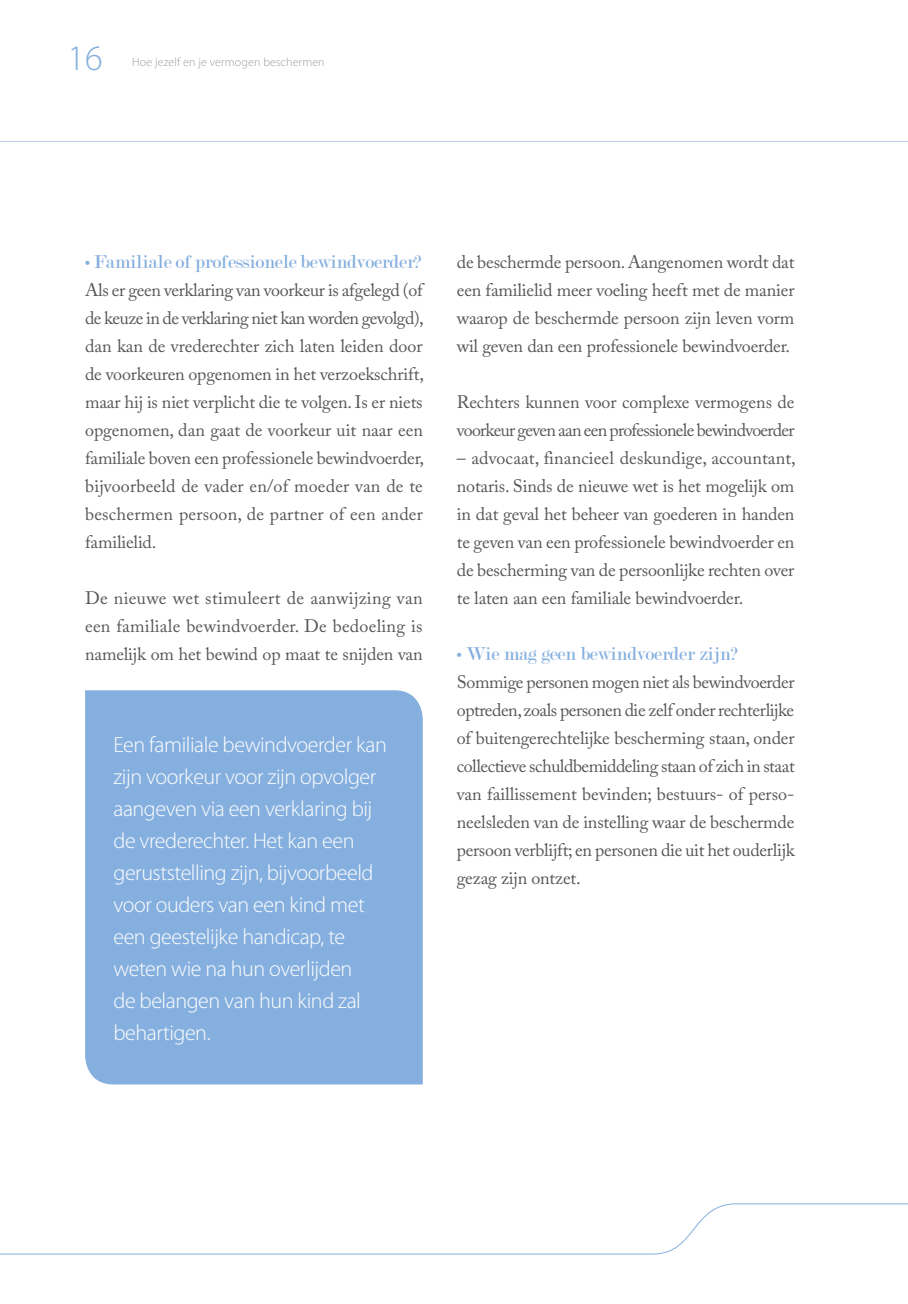
<style>
.page{position:relative;width:908px;height:1304px;background:#fff}
.page>*{position:absolute;margin:0;border:0;box-sizing:border-box;transform-origin:0 0}
.t1{font:300 36px "Myriad Pro";color:#85afde}
.t2{font:300 22px/32px "Myriad Pro";letter-spacing:-.02em;color:#fff}
.t3{font:20px "Modern";letter-spacing:-.01em;color:#85afde}
.t4{font:18px/28px "Adobe Caslon Pro";letter-spacing:-.01em;color:#575756;text-align:justify}
.t5{font:18px/28px "Adobe Caslon Pro";letter-spacing:-.04em;color:#575756}
.t6{font:300 12px "Myriad Pro";letter-spacing:.01em;color:#9d9d9d}
</style>
<div class="page">
<svg style="left:0;top:1203px;width:907px;height:52px"></svg>
<svg style="left:0;top:141px;width:907px;height:1px"></svg>
<div style="left:85px;top:690px;width:337px;height:394px;background:#85afde"></div>
<h1 class="t1" style="left:67px;top:37px;width:37px">16</h1>
<p class="t6" style="left:132px;top:54px;width:194px">Hoe jezelf en je vermogen beschermen</p>
<p class="t3" style="left:85px;top:252px;width:339px">• Familiale of professionele bewindvoerder?</p>
<p class="t4" style="left:85px;top:276px;width:340px">Als er geen verklaring van voorkeur is afgelegd (of de keuze in de verklaring niet kan worden gevolgd), dan kan de vrederechter zich laten leiden door de voorkeuren opgenomen in het verzoekschrift, maar hij is niet verplicht die te volgen. Is er niets opgenomen, dan gaat de voorkeur uit naar een familiale boven een professionele bewindvoerder, bijvoorbeeld de vader en/of moeder van de te beschermen persoon, de partner of een ander familielid.</p>
<p class="t4" style="left:85px;top:584px;width:339px">De nieuwe wet stimuleert de aanwijzing van een familiale bewindvoerder. De bedoeling is namelijk om het bewind op maat te snijden van</p>
<p class="t2" style="left:113px;top:728px;width:275px">Een familiale bewindvoerder kan zijn voorkeur voor zijn opvolger aangeven via een verklaring bij de vrederechter. Het kan een geruststelling zijn, bijvoorbeeld voor ouders van een kind met een geestelijke handicap, te weten wie na hun overlijden<br>de belangen van hun kind zal behartigen.</p>
<p class="t4" style="left:456px;top:248px;width:339px">de beschermde persoon. Aangenomen wordt dat een familielid meer voeling heeft met de manier waarop de beschermde persoon zijn leven vorm wil geven dan een professionele bewindvoerder.</p>
<p class="t5" style="left:456px;top:388px;width:339px">Rechters kunnen voor complexe vermogens de voorkeur geven aan een professionele bewindvoerder</p>
<p class="t4" style="left:456px;top:444px;width:340px">– advocaat, financieel deskundige, accountant, notaris. Sinds de nieuwe wet is het mogelijk om in dat geval het beheer van goederen in handen te geven van een professionele bewindvoerder en de bescherming van de persoonlijke rechten over te laten aan een familiale bewindvoerder.</p>
<p class="t3" style="left:456px;top:644px;width:283px">• Wie mag geen bewindvoerder zijn?</p>
<p class="t4" style="left:456px;top:668px;width:339px">Sommige personen mogen niet als bewindvoerder optreden, zoals personen die zelf onder rechterlijke of buitengerechtelijke bescherming staan, onder collectieve schuldbemiddeling staan of zich in staat van faillissement bevinden; bestuurs- of perso&shy;neelsleden van de instelling waar de beschermde persoon verblijft; en personen die uit het ouderlijk gezag zijn ontzet.</p>
</div>
